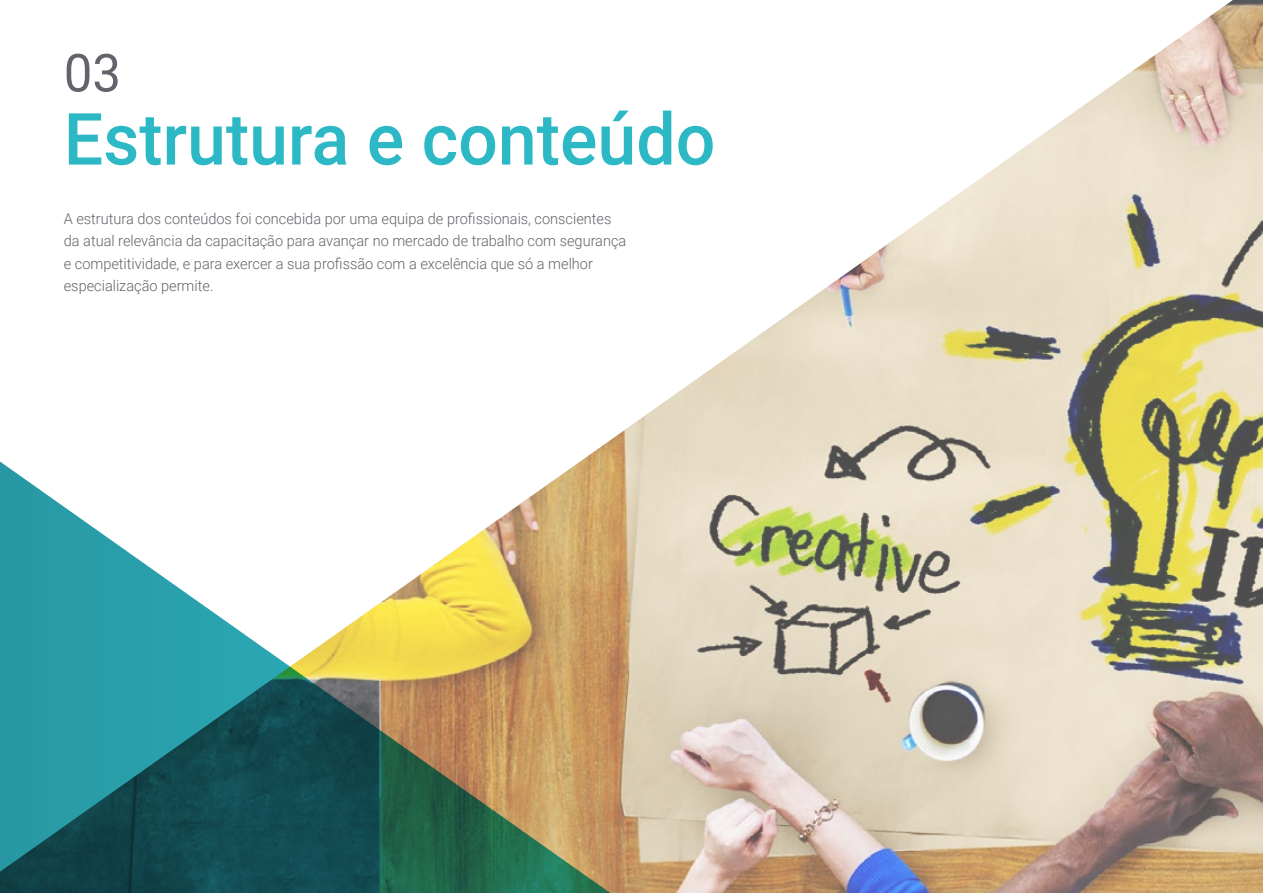
<style>
.page{position:relative;width:1263px;height:893px;background:#fff}
.page>*{position:absolute;margin:0;border:0;box-sizing:border-box;transform-origin:0 0}
.t1{font:500 72px "Roboto";color:#2db8c5}
.t2{font:52.5px "Roboto";color:#61646a}
.t3{font:300 15px/22.5px "Roboto";color:#61646a}
</style>
<div class="page">
<img style="left:602px;top:0;width:661px;height:893px">
<svg style="left:0;top:446px;width:640px;height:447px"></svg>
<h2 class="t2" style="left:64px;top:36px;width:59px">03</h2>
<h1 class="t1" style="left:64px;top:89px;width:653px">Estrutura e conteúdo</h1>
<p class="t3" style="left:64px;top:207px;width:564px">A estrutura dos conteúdos foi concebida por uma equipa de profissionais, conscientes da atual relevância da capacitação para avançar no mercado de trabalho com segurança e competitividade, e para exercer a sua profissão com a excelência que só a melhor especialização permite.</p>
</div>
